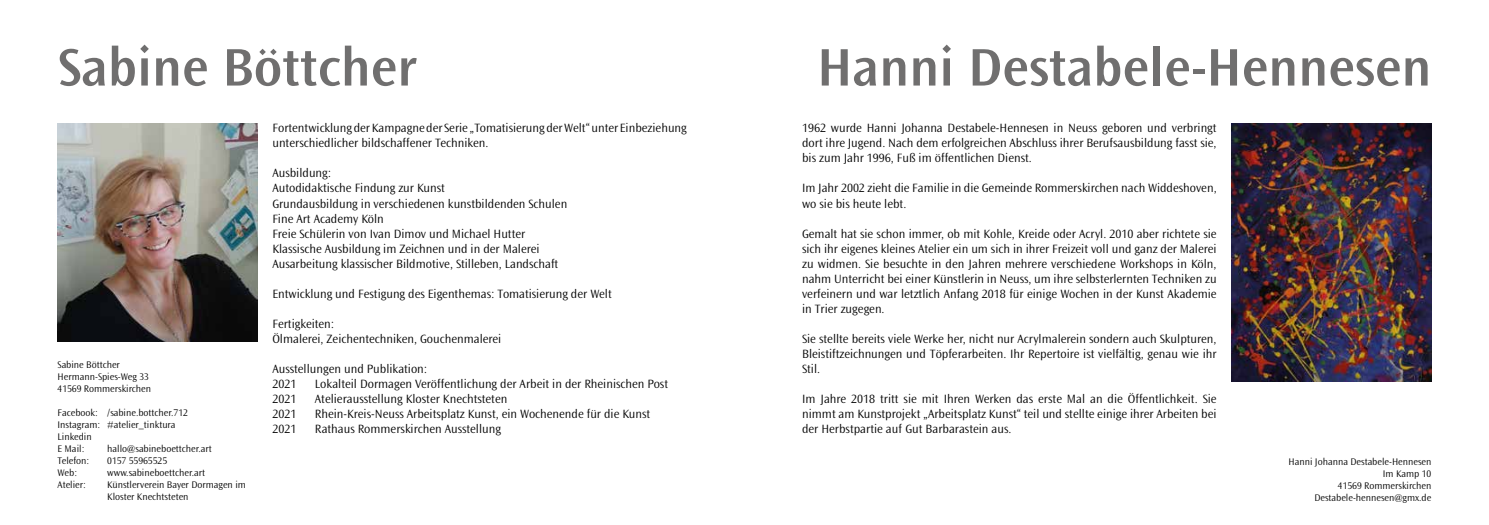
<style>
.page{position:relative;width:1489px;height:525px;background:#fff}
.page>*{position:absolute;margin:0;border:0;box-sizing:border-box;transform-origin:0 0}
.t1{font:700 55px "Ocean Sans AV Semi";color:#706f6f}
.t2{font:12.5px/15px "Ocean Sans AV Light";color:#000}
.t3{font:10px/12px "Ocean Sans AV Light";color:#000}
</style>
<div class="page">
<img style="left:1231px;top:123px;width:200px;height:258px">
<img style="left:58px;top:123px;width:199px;height:218px">
<h1 class="t1" style="left:58px;top:35px;width:361px">Sabine Böttcher</h1>
<h1 class="t1" style="left:817px;top:35px;width:616px">Hanni Destabele-Hennesen</h1>
<p class="t2" style="left:802px;top:121px;width:416px;text-align:justify">1962 wurde Hanni Johanna Destabele-Hennesen in Neuss geboren und verbringt dort ihre Jugend. Nach dem erfolgreichen Abschluss ihrer Berufsausbildung fasst sie, bis zum Jahr 1996, Fuß im öffentlichen Dienst.</p>
<p class="t2" style="left:802px;top:181px;width:416px">Im Jahr 2002 zieht die Familie in die Gemeinde Rommerskirchen nach Widdeshoven, wo sie bis heute lebt.</p>
<p class="t2" style="left:802px;top:226px;width:416px;text-align:justify">Gemalt hat sie schon immer, ob mit Kohle, Kreide oder Acryl. 2010 aber richtete sie sich ihr eigenes kleines Atelier ein um sich in ihrer Freizeit voll und ganz der Malerei zu widmen. Sie besuchte in den Jahren mehrere verschiedene Workshops in Köln, nahm Unterricht bei einer Künstlerin in Neuss, um ihre selbsterlernten Techniken zu verfeinern und war letztlich Anfang 2018 für einige Wochen in der Kunst Akademie in Trier zugegen.</p>
<p class="t2" style="left:802px;top:331px;width:416px;text-align:justify">Sie stellte bereits viele Werke her, nicht nur Acrylmalerein sondern auch Skulpturen, Bleistiftzeichnungen und Töpferarbeiten. Ihr Repertoire ist vielfältig, genau wie ihr Stil.</p>
<p class="t2" style="left:802px;top:391px;width:416px;text-align:justify">Im Jahre 2018 tritt sie mit Ihren Werken das erste Mal an die Öffentlichkeit. Sie nimmt am Kunstprojekt „Arbeitsplatz Kunst“ teil und stellte einige ihrer Arbeiten bei der Herbstpartie auf Gut Barbarastein aus.</p>
<p class="t3" style="left:1288px;top:455px;width:144px;text-align:right">Hanni Johanna Destabele-Hennesen<br>Im Kamp 10<br>41569 Rommerskirchen<br>Destabele-hennesen@gmx.de</p>
<p class="t2" style="left:272px;top:121px;width:416px">Fortentwicklung der Kampagne der Serie „Tomatisierung der Welt“ unter Einbeziehung unterschiedlicher bildschaffener Techniken.</p>
<p class="t2" style="left:272px;top:166px;width:296px">Ausbildung:<br>Autodidaktische Findung zur Kunst<br>Grundausbildung in verschiedenen kunstbildenden Schulen Fine Art Academy Köln<br>Freie Schülerin von Ivan Dimov und Michael Hutter Klassische Ausbildung im Zeichnen und in der Malerei Ausarbeitung klassischer Bildmotive, Stilleben, Landschaft</p>
<p class="t2" style="left:272px;top:286px;width:341px">Entwicklung und Festigung des Eigenthemas: Tomatisierung der Welt</p>
<p class="t2" style="left:272px;top:316px;width:230px">Fertigkeiten:<br>Ölmalerei, Zeichentechniken, Gouchenmalerei</p>
<p class="t2" style="left:272px;top:361px;width:156px">Ausstellungen und Publikation:<br>2021</p>
<p class="t3" style="left:58px;top:358px;width:95px">Sabine Böttcher<br>Hermann-Spies-Weg 33<br>41569 Rommerskirchen</p>
<p class="t3" style="left:58px;top:406px;width:132px">Facebook: /sabine.bottcher.712<br>Instagram: #atelier_tinktura<br>Linkedin<br>E Mail:</p>
<p class="t2" style="left:315px;top:376px;width:354px">Lokalteil Dormagen Veröffentlichung der Arbeit in der Rheinischen Post</p>
<p class="t2" style="left:272px;top:391px;width:25px">2021</p>
<p class="t2" style="left:315px;top:391px;width:194px">Atelierausstellung Kloster Knechtsteten</p>
<p class="t2" style="left:272px;top:406px;width:25px">2021</p>
<p class="t2" style="left:315px;top:406px;width:337px">Rhein-Kreis-Neuss Arbeitsplatz Kunst, ein Wochenende für die Kunst</p>
<p class="t2" style="left:272px;top:421px;width:25px">2021</p>
<p class="t2" style="left:315px;top:421px;width:188px">Rathaus Rommerskirchen Ausstellung</p>
<p class="t3" style="left:107px;top:442px;width:106px">hallo@sabineboettcher.art</p>
<p class="t3" style="left:58px;top:454px;width:33px">Telefon:</p>
<p class="t3" style="left:107px;top:454px;width:61px">0157 55965525</p>
<p class="t3" style="left:58px;top:466px;width:21px">Web:</p>
<p class="t3" style="left:107px;top:466px;width:99px">www.sabineboettcher.art</p>
<p class="t3" style="left:58px;top:478px;width:30px">Atelier:</p>
<p class="t3" style="left:107px;top:478px;width:140px">Künstlerverein Bayer Dormagen im<br>Kloster Knechtsteten</p>
</div>
